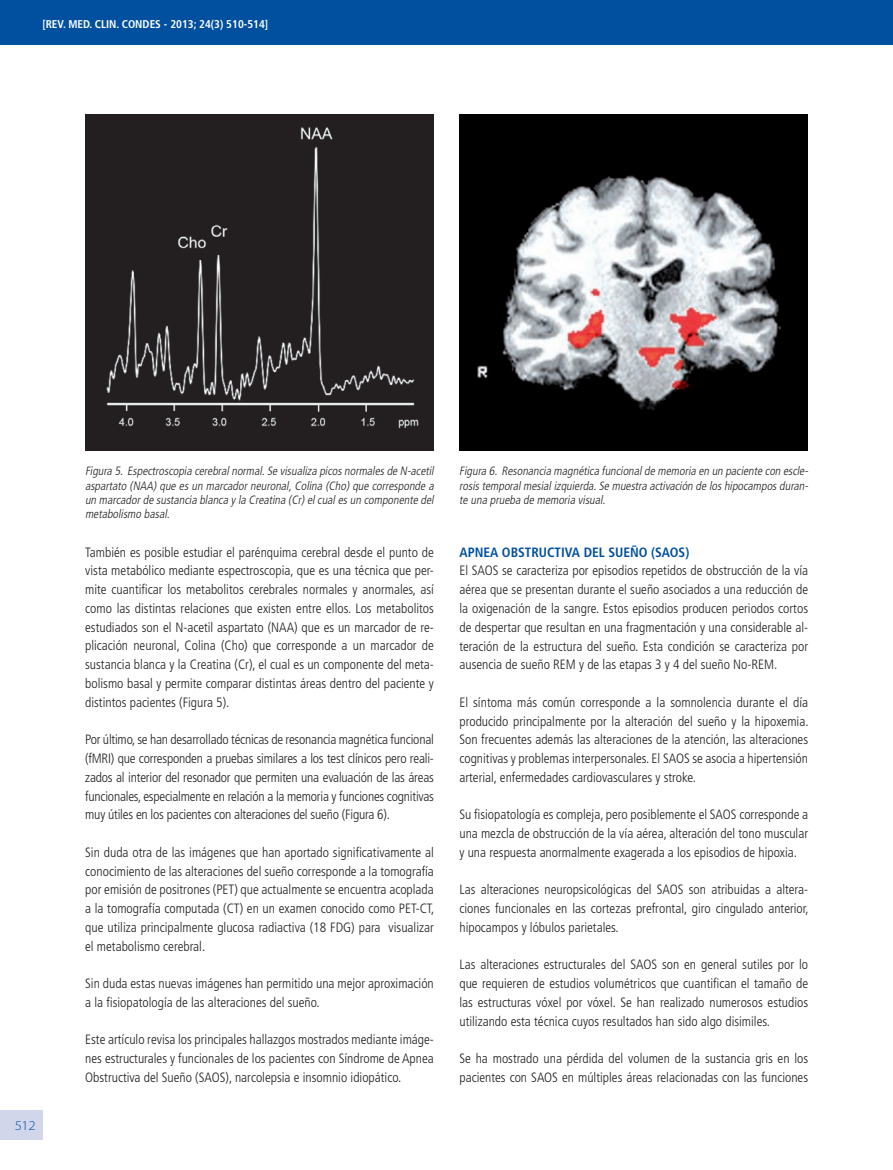
<style>
.page{position:relative;width:893px;height:1170px;background:#fff}
.page>*{position:absolute;margin:0;border:0;box-sizing:border-box;transform-origin:0 0}
.t1{font:300 condensed 13.5px/18.8px "Frutiger";color:#231f20;text-align:justify}
.t2{font:700 condensed 13.5px "Frutiger";color:#01509f}
.t3{font:300 13.5px "Myriad Pro";color:#01509f;scale:1.1 1}
.t4{font:italic 300 condensed 12px/14.4px "Frutiger";color:#231f20;text-align:justify}
.t5{font:700 condensed 11.25px "Frutiger";color:#fff}
</style>
<div class="page">
<div style="left:0;top:1110px;width:43px;height:30px;background:#d2d6eb"></div>
<img style="left:85px;top:115px;width:349px;height:336px">
<img style="left:459px;top:115px;width:349px;height:336px">
<div style="left:0;top:0;width:893px;height:44px;background:#01509f"></div>
<p class="t5" style="left:42px;top:17px;width:227px">[REV. MED. CLIN. CONDES - 2013; 24(3) 510-514]</p>
<p class="t3" style="left:15px;top:1117px;width:21px">512</p>
<p class="t4" style="left:85px;top:464px;width:353px">Figura 5. Espectroscopia cerebralnormal.Se visualiza picosnormalesde N-acetil aspartato (NAA) que es un marcador neuronal,Colina (Cho) que corresponde a un marcadorde sustancia blanca yla Creatina (Cr)elcualesun componente del metabolismo basal.</p>
<p class="t4" style="left:459px;top:464px;width:353px">Figura 6. Resonancia magnética funcionalde memoria en un paciente con escle&shy;rosistemporalmesializquierda.Se muestra activación de loshipocamposduran&shy;te una prueba de memoria visual.</p>
<p class="t1" style="left:85px;top:542px;width:350px">También es posible estudiar el parénquima cerebral desde el punto de vista metabólico mediante espectroscopia, que es una técnica que per&shy;mite cuantificar los metabolitos cerebrales normales y anormales, así como las distintas relaciones que existen entre ellos. Los metabolitos estudiados son el N-acetil aspartato (NAA) que es un marcador de re&shy;plicación neuronal, Colina (Cho) que corresponde a un marcador de sustancia blanca y la Creatina (Cr), el cual es un componente del meta&shy;bolismo basal y permite comparar distintas áreas dentro del paciente y distintos pacientes (Figura 5).</p>
<p class="t1" style="left:85px;top:730px;width:350px">Por último, se han desarrollado técnicas de resonancia magnética funcional (fMRI) que corresponden a pruebas similares a los test clínicos pero reali&shy;zados al interior del resonador que permiten una evaluación de las áreas funcionales, especialmente en relación a la memoria y funciones cognitivas muy útiles en los pacientes con alteraciones del sueño (Figura 6).</p>
<p class="t1" style="left:85px;top:842px;width:351px">Sin duda otra de las imágenes que han aportado significativamente al conocimiento de las alteraciones del sueño corresponde a la tomografía por emisión de positrones (PET) que actualmente se encuentra acoplada a la tomografía computada (CT) en un examen conocido como PET-CT, que utiliza principalmente glucosa radiactiva (18 FDG) para visualizar el metabolismo cerebral.</p>
<p class="t1" style="left:85px;top:974px;width:350px">Sin duda estas nuevas imágenes han permitido una mejor aproximación a la fisiopatología de las alteraciones del sueño.</p>
<p class="t1" style="left:85px;top:1030px;width:350px">Este artículo revisa los principales hallazgos mostrados mediante imáge&shy;nes estructurales y funcionales de los pacientes con Síndrome de Apnea Obstructiva del Sueño (SAOS), narcolepsia e insomnio idiopático.</p>
<p class="t2" style="left:459px;top:544px;width:24px">APNEA</p>
<p class="t2" style="left:502px;top:544px;width:25px">OBSTRUCTIVA</p>
<p class="t2" style="left:584px;top:544px;width:8px">DEL</p>
<p class="t2" style="left:608px;top:544px;width:82px">SUE ÑO (SAOS)</p>
<p class="t1" style="left:459px;top:561px;width:350px">El SAOS se caracteriza por episodios repetidos de obstrucción de la vía aérea que se presentan durante el sueño asociados a una reducción de la oxigenación de la sangre. Estos episodios producen periodos cortos de despertar que resultan en una fragmentación y una considerable al&shy;teración de la estructura del sueño. Esta condición se caracteriza por ausencia de sueño REM y de las etapas 3 y 4 del sueño No-REM.</p>
<p class="t1" style="left:459px;top:693px;width:351px">El síntoma más común corresponde a la somnolencia durante el día producido principalmente por la alteración del sueño y la hipoxemia.<br>Son frecuentes además las alteraciones de la atención, las alteraciones cognitivas y problemas interpersonales. El SAOS se asocia a hipertensión arterial, enfermedades cardiovasculares y stroke.</p>
<p class="t1" style="left:459px;top:805px;width:350px">Su fisiopatología es compleja, pero posiblemente el SAOS corresponde a una mezcla de obstrucción de la vía aérea, alteración del tono muscular y una respuesta anormalmente exagerada a los episodios de hipoxia.</p>
<p class="t1" style="left:459px;top:880px;width:351px">Las alteraciones neuropsicológicas del SAOS son atribuidas a altera&shy;ciones funcionales en las cortezas prefrontal, giro cingulado anterior, hipocampos y lóbulos parietales.</p>
<p class="t1" style="left:459px;top:955px;width:350px">Las alteraciones estructurales del SAOS son en general sutiles por lo que requieren de estudios volumétricos que cuantifican el tamaño de las estructuras vóxel por vóxel. Se han realizado numerosos estudios utilizando esta técnica cuyos resultados han sido algo disimiles.</p>
<p class="t1" style="left:459px;top:1049px;width:350px">Se ha mostrado una pérdida del volumen de la sustancia gris en los pacientes con SAOS en múltiples áreas relacionadas con las funciones</p>
</div>
